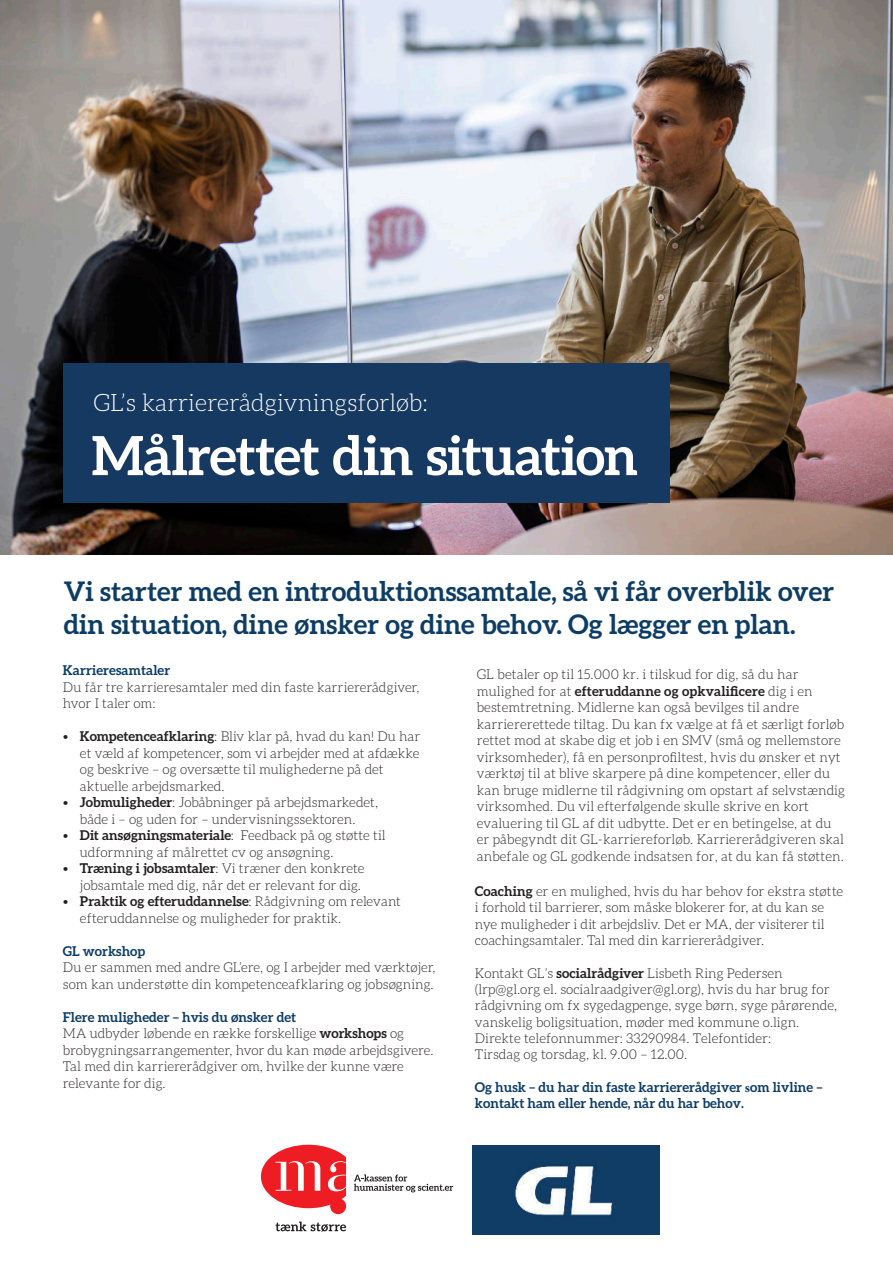
<style>
.page{position:relative;width:893px;height:1263px;background:#fff}
.page>*{position:absolute;margin:0;border:0;box-sizing:border-box;transform-origin:0 0}
.t1{font:700 54px "Aleo";letter-spacing:-.015em;color:#fff}
.t2{font:700 27px/33px "Aleo";color:#0d3c64}
.t3{font:300 24px "Aleo";color:#fff}
.t4{font:300 13.5px/16.5px "Aleo";color:#231f20}
.t5{font:700 13.5px/16.8px "Aleo";color:#0d3c64}
.s1{font-weight:700}
.s2{font-weight:700;color:#0d3c64}
.s3{font-family:"Minion Pro"}
</style>
<div class="page">
<img style="left:0;top:0;width:893px;height:555px">
<svg style="left:275px;top:1221px;width:71px;height:11px"></svg>
<svg style="left:261px;top:1145px;width:85px;height:69px"></svg>
<svg style="left:354px;top:1174px;width:99px;height:18px"></svg>
<img style="left:473px;top:1145px;width:186px;height:89px">
<div style="left:64px;top:364px;width:606px;height:139px;background:#163961"></div>
<h3 class="t3" style="left:94px;top:393px;width:336px">GL’s karriererådgivningsforløb:</h3>
<h1 class="t1" style="left:91px;top:425px;width:548px">Målrettet din situation</h1>
<h2 class="t2" style="left:64px;top:577px;width:772px">Vi starter med en introduktionssamtale, så vi får overblik over din situation, dine ønsker og dine behov. Og lægger en plan.</h2>
<p class="t4" style="left:477px;top:667px;width:370px">GL betaler op til 15.000 kr. i tilskud for dig, så du har mulighed for at <span class="s1">efteruddanne og opkvalificere</span> dig i en bestemtretning. Midlerne kan også bevilges til andre karriererettede tiltag. Du kan fx vælge at få et særligt forløb rettet mod at skabe dig et job i en SMV (små og mellemstore virksomheder), få en personprofiltest, hvis du ønsker et nyt værktøj til at blive skarpere på dine kompetencer, eller du kan bruge midlerne til rådgivning om opstart af selvstændig virksomhed. Du vil efterfølgende skulle skrive en kort evaluering til GL af dit udbytte. Det er en betingelse, at du er påbegyndt dit GL-karriereforløb. Karriererådgiveren skal anbefale og GL godkende indsatsen for, at du kan få støtten.</p>
<p class="t5" style="left:63px;top:663px;width:109px">Karrieresamtaler</p>
<p class="t4" style="left:63px;top:679px;width:358px">Du får tre karrieresamtaler med din faste karriererådgiver, hvor I taler om:</p>
<p class="t4" style="left:80px;top:729px;width:342px;text-indent:-17px">• <span class="s1">Kompetenceafklaring</span>: Bliv klar på, hvad du kan! Du har et væld af kompetencer, som vi arbejder med at afdække og beskrive – og oversætte til mulighederne på det aktuelle arbejdsmarked.</p>
<p class="t4" style="left:63px;top:795px;width:317px;text-align:center">• <span class="s1">Jobmuligheder</span>: Jobåbninger på arbejdsmarkedet, både i – og uden for – undervisningssektoren.</p>
<p class="t4" style="left:80px;top:828px;width:307px;text-indent:-17px">• <span class="s1">Dit ansøgningsmateriale</span>: Feedback på og støtte til udformning af målrettet cv og ansøgning.</p>
<p class="t4" style="left:63px;top:861px;width:303px;text-align:right">• <span class="s1">Træning i jobsamtaler</span>: Vi træner den konkrete jobsamtale med dig, når det er relevant for dig.</p>
<p class="t4" style="left:80px;top:894px;width:323px;text-indent:-17px">• <span class="s1">Praktik og efteruddannelse</span>: Rådgivning om relevant efteruddannelse og muligheder for praktik.</p>
<p class="t5" style="left:63px;top:943px;width:84px">GL workshop</p>
<p class="t4" style="left:63px;top:960px;width:374px">Du er sammen med andre GL’ere, og I arbejder med værktøjer, som kan understøtte din kompetenceafklaring og jobsøgning.</p>
<p class="t4" style="left:63px;top:1009px;width:372px"><span class="s2">Flere muligheder – hvis du ønsker det<br></span>MA udbyder løbende en række forskellige <span class="s1">workshops</span> og brobygningsarrangementer, hvor du kan møde arbejdsgivere.<br>Tal med din karriererådgiver om, hvilke der kunne være relevante for dig.</p>
<p class="t4" style="left:475px;top:883px;width:370px"><span class="s1">Coaching</span> er en mulighed, hvis du har behov for ekstra støtte i forhold til barrierer, som måske blokerer for, at du kan se nye muligheder i dit arbejdsliv. Det er MA, der visiterer til coachingsamtaler. Tal med din karriererådgiver.</p>
<p class="t4" style="left:475px;top:966px;width:364px">Kontakt GL’s <span class="s1">socialrådgiver</span> Lisbeth Ring Pedersen (lrp@gl.org el. socialraadgiver@gl.org), hvis du har brug for rådgivning om fx sygedagpenge, syge børn, syge pårørende, vanskelig boligsituation, møder med kommune o.lign.<br>Direkte telefonnummer: 33290984. Telefontider:<br>Tirsdag og torsdag, kl. 9.00 – 12.00.</p>
<p class="t5" style="left:475px;top:1079px;width:349px">Og husk – du har din faste karriererådgiver <span class="s3">s</span>om livline – kontakt ham eller hende, når du har behov.</p>
</div>
